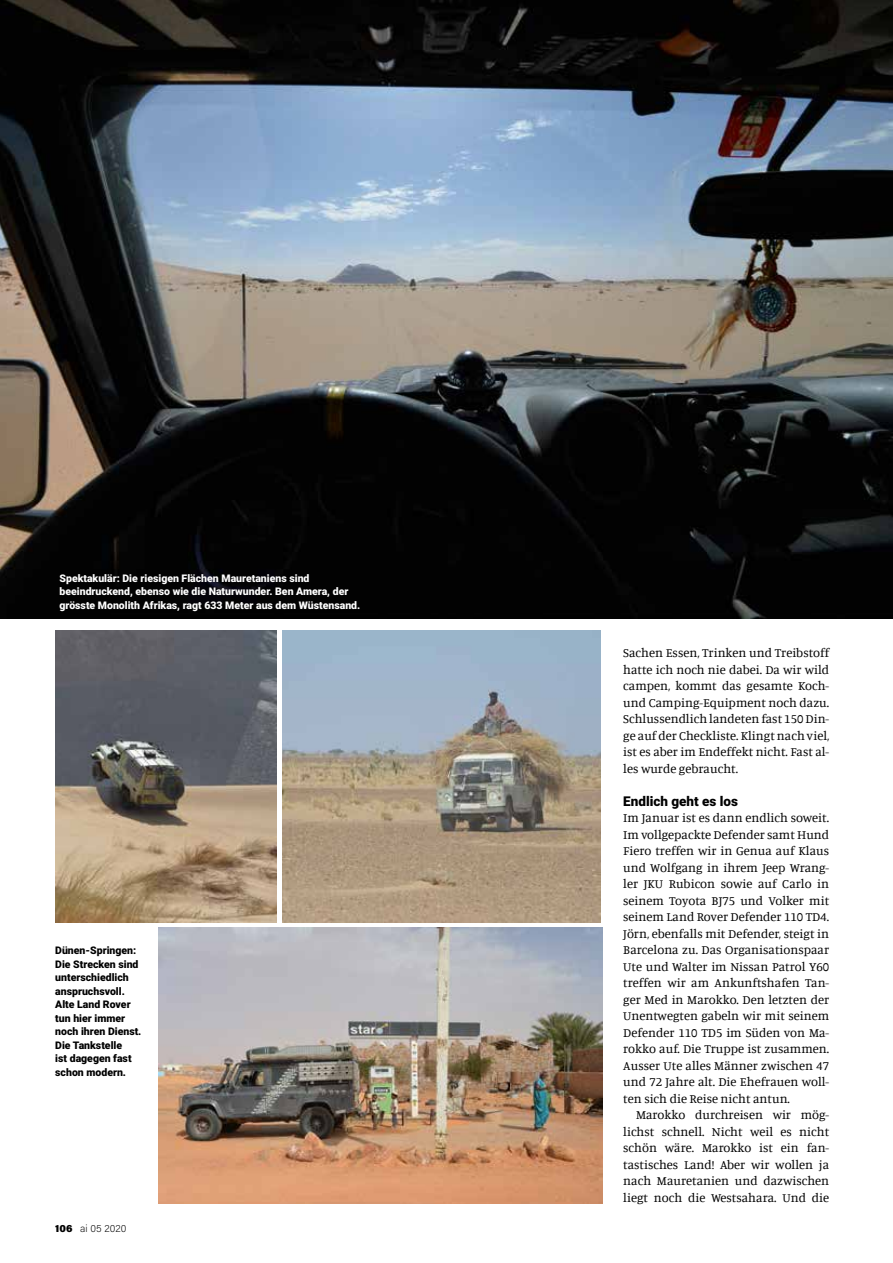
<style>
.page{position:relative;width:893px;height:1263px;background:#fff}
.page>*{position:absolute;margin:0;border:0;box-sizing:border-box;transform-origin:0 0}
.t1{font:900 13.5px "Roboto";color:#000}
.t2{font:12.75px/16.5px "Manuale";color:#000;text-align:justify}
.t3{font:900 10.5px/13.5px "Roboto";color:#fff}
.t4{font:900 10.5px/13.5px "Roboto";color:#000}
.t5{font:10.5px "Acumin Variable Concept";letter-spacing:.01em;color:#000}
</style>
<div class="page">
<img style="left:158px;top:927px;width:444px;height:276px">
<img style="left:55px;top:631px;width:221px;height:292px">
<img style="left:282px;top:631px;width:319px;height:292px">
<img style="left:0;top:0;width:893px;height:618px">
<p class="t3" style="left:60px;top:571px;width:302px">Spektakulär: Die riesigen Flächen Mauretaniens sind beeindruckend, ebenso wie die Naturwunder. Ben Amera, der grösste Monolith Afrikas, ragt 633 Meter aus dem Wüstensand.</p>
<p class="t4" style="left:55px;top:943px;width:88px">Dünen-Springen:<br>Die Strecken sind unterschiedlich anspruchsvoll.<br>Alte Land Rover tun hier immer noch ihren Dienst.<br>Die Tankstelle<br>ist dagegen fast schon modern.</p>
<p class="t5" style="left:55px;top:1221px;width:73px">106 ai 05 2020</p>
<p class="t2" style="left:623px;top:644px;width:208px">Sachen Essen, Trinken und Treibstoff hatte ich noch nie dabei. Da wir wild campen, kommt das gesamte Koch&shy;und Camping-Equipment noch dazu.<br>Schlussendlich landeten fast 150 Din&shy;ge auf der Checkliste. Klingt nach viel, ist es aber im Endeffekt nicht. Fast al&shy;les wurde gebraucht.</p>
<p class="t1" style="left:623px;top:792px;width:116px">Endlich geht es los</p>
<p class="t2" style="left:623px;top:809px;width:207px">Im Januar ist es dann endlich soweit.<br>Im vollgepackte Defender samt Hund Fiero treffen wir in Genua auf Klaus und Wolfgang in ihrem Jeep Wrang&shy;ler JKU Rubicon sowie auf Carlo in seinem Toyota BJ75 und Volker mit seinem Land Rover Defender 110 TD4.<br>Jörn, ebenfalls mit Defender, steigt in Barcelona zu. Das Organisationspaar Ute und Walter im Nissan Patrol Y60 treffen wir am Ankunftshafen Tan&shy;ger Med in Marokko. Den letzten der Unentwegten gabeln wir mit seinem Defender 110 TD5 im Süden von Ma&shy;rokko auf. Die Truppe ist zusammen.<br>Ausser Ute alles Männer zwischen 47 und 72 Jahre alt. Die Ehefrauen woll&shy;ten sich die Reise nicht antun.</p>
<p class="t2" style="left:623px;top:1106px;width:207px;text-indent:13px">Marokko durchreisen wir mög&shy;lichst schnell. Nicht weil es nicht schön wäre. Marokko ist ein fan&shy;tastisches Land! Aber wir wollen ja nach Mauretanien und dazwischen liegt noch die Westsahara. Und die</p>
</div>
